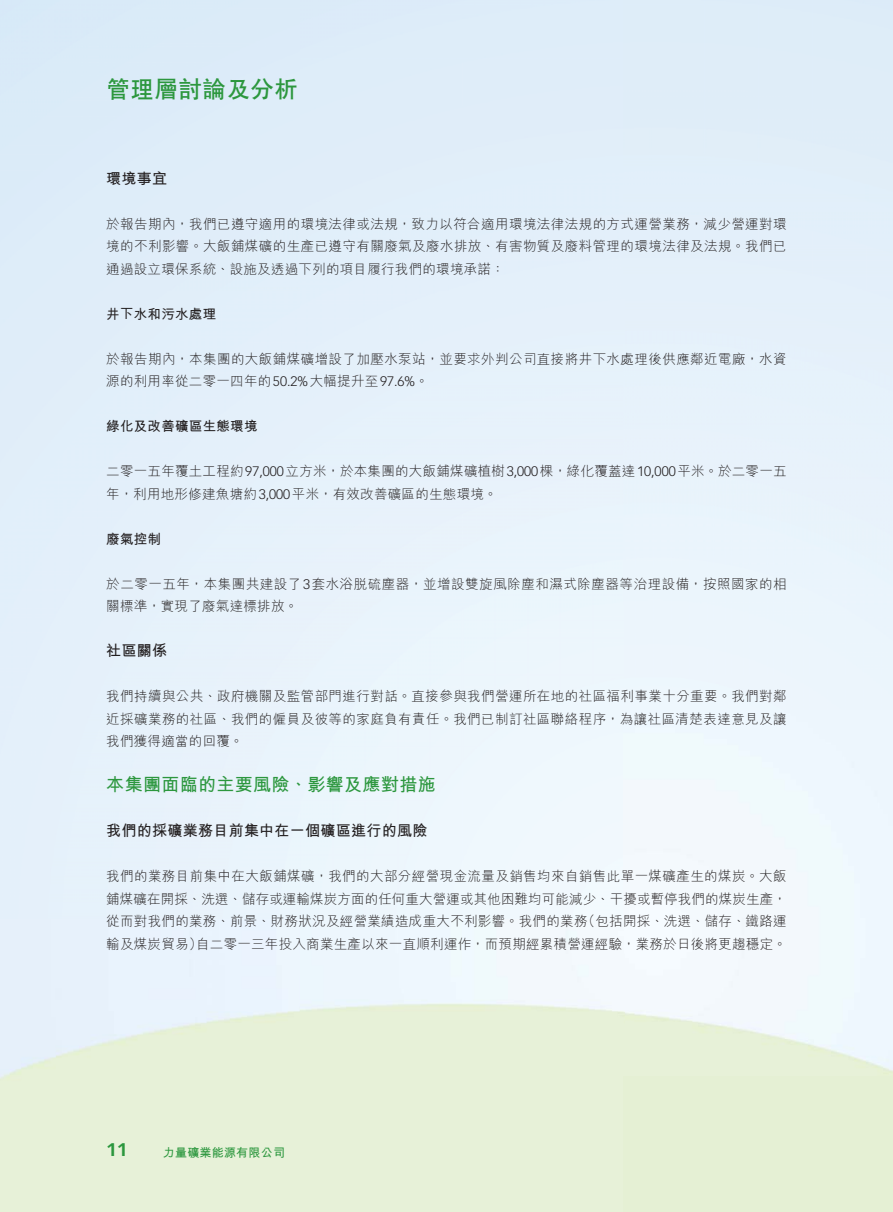
<style>
.page{position:relative;width:893px;height:1212px;background:#fff}
.page>*{position:absolute;margin:0;border:0;box-sizing:border-box;transform-origin:0 0}
.t1{font:24px "C Hei 2 HK Bold B5 pc H";color:#2c973e}
.t2{font:18px "M Hei HK Bold B5 pc H";letter-spacing:.02em;color:#2c973e}
.t3{font:700 18px "Vectora LT Std";color:#2c973e}
.t4{font:15px "M Hei HK Bold B5 pc H";letter-spacing:.02em;color:#231f20}
.t5{font:13.5px/22.5px "M Hei HK Light B5 pc H";letter-spacing:.02em;color:#231f20;text-align:justify}
.t6{font:13.5px/22.5px "M Hei HK Light B5 pc H";letter-spacing:.04em;color:#231f20}
.t7{font:13.5px "M Hei HK Bold B5 pc H";letter-spacing:.02em;color:#231f20}
.t8{font:12px "M Hei HK Bold B5 pc H";letter-spacing:.02em;color:#2c973e}
.s1{font-family:"Vectora LT Std";font-weight:300}
</style>
<div class="page">
<h1 class="t1" style="left:106px;top:80px;width:193px">管理層討論及分析</h1>
<p class="t4" style="left:106px;top:172px;width:62px">環境事宜</p>
<p class="t5" style="left:106px;top:214px;width:682px">於報告期內，我們已遵守適用的環境法律或法規，致力以符合適用環境法律法規的方式運營業務，減少營運對環境的不利影響。大飯鋪煤礦的生產已遵守有關廢氣及廢水排放、有害物質及廢料管理的環境法律及法規。我們已通過設立環保系統、設施及透過下列的項目履行我們的環境承諾：</p>
<p class="t7" style="left:106px;top:308px;width:111px">井下水和污水處理</p>
<p class="t5" style="left:106px;top:349px;width:682px">於報告期內，本集團的大飯鋪煤礦增設了加壓水泵站，並要求外判公司直接將井下水處理後供應鄰近電廠，水資源的利用率從二零一四年的<span class="s1">50.2%</span>大幅提升至<span class="s1">97.6%</span>。</p>
<p class="t7" style="left:106px;top:421px;width:153px">綠化及改善礦區生態環境</p>
<p class="t5" style="left:106px;top:461px;width:682px">二零一五年覆土工程約<span class="s1">97,000</span>立方米，於本集團的大飯鋪煤礦植樹<span class="s1">3,000</span>棵，綠化覆蓋達<span class="s1">10,000</span>平米。於二零一五年，利用地形修建魚塘約<span class="s1">3,000</span>平米，有效改善礦區的生態環境。</p>
<p class="t7" style="left:106px;top:533px;width:56px">廢氣控制</p>
<p class="t6" style="left:106px;top:574px;width:682px">於二零一五年，本集團共建設了<span class="s1">3</span>套水浴脫硫塵器，並增設雙旋風除塵和濕式除塵器等治理設備，按照國家的相關標準，實現了廢氣達標排放。</p>
<p class="t4" style="left:106px;top:645px;width:62px">社區關係</p>
<p class="t5" style="left:106px;top:686px;width:682px">我們持續與公共、政府機關及監管部門進行對話。直接參與我們營運所在地的社區福利事業十分重要。我們對鄰近採礦業務的社區、我們的僱員及彼等的家庭負有責任。我們已制訂社區聯絡程序，為讓社區清楚表達意見及讓我們獲得適當的回覆。</p>
<h2 class="t2" style="left:106px;top:777px;width:331px">本集團面臨的主要風險、影響及應對措施</h2>
<p class="t4" style="left:106px;top:825px;width:323px">我們的採礦業務目前集中在一個礦區進行的風險</p>
<p class="t5" style="left:106px;top:866px;width:682px">我們的業務目前集中在大飯鋪煤礦，我們的大部分經營現金流量及銷售均來自銷售此單一煤礦產生的煤炭。大飯鋪煤礦在開採、洗選、儲存或運輸煤炭方面的任何重大營運或其他困難均可能減少、干擾或暫停我們的煤炭生產，從而對我們的業務、前景、財務狀況及經營業績造成重大不利影響。我們的業務（包括開採、洗選、儲存、鐵路運輸及煤炭貿易）自二零一三年投入商業生產以來一直順利運作，而預期經累積營運經驗，業務於日後將更趨穩定。</p>
<h2 class="t3" style="left:106px;top:1141px;width:23px">11</h2>
<p class="t8" style="left:163px;top:1148px;width:124px">力量礦業能源有限公司</p>
</div>
